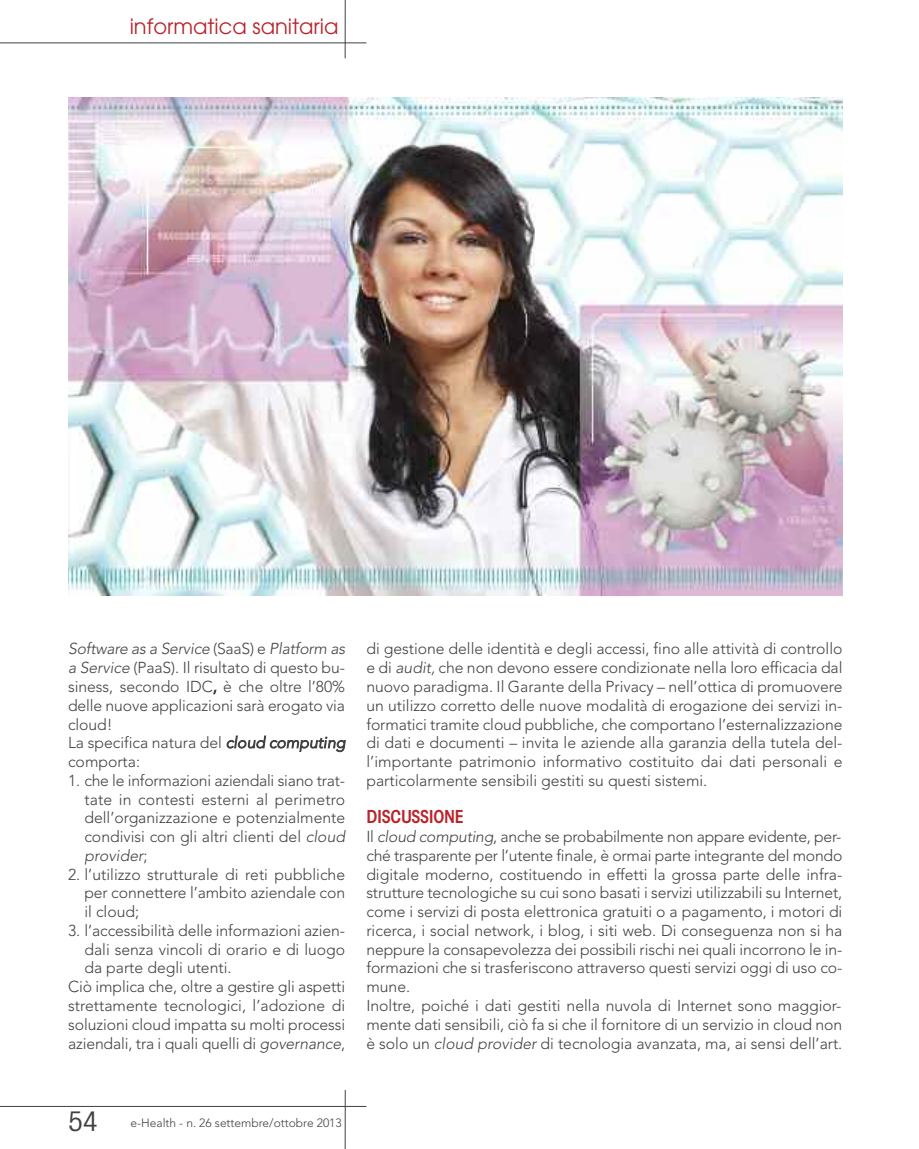
<style>
.page{position:relative;width:919px;height:1149px;background:#fff}
.page>*{position:absolute;margin:0;border:0;box-sizing:border-box;transform-origin:0 0}
.t1{font:condensed 27px "Avant Garde";color:#404143}
.t2{font:21px "Avant Garde";color:#ba2329}
.t3{font:600 condensed 18px "Avant Garde";letter-spacing:-.02em;color:#ba2329}
.t4{font:300 15.75px/18.8px "Avenir";letter-spacing:-.005em;color:#404143;text-align:justify}
.t5{font:300 12px "Avenir";color:#404143}
.s1{font-style:italic}
</style>
<div class="page">
<hr style="left:0;top:42px;width:366px;height:1px;background:#404143">
<hr style="left:0;top:1105px;width:366px;height:1px;background:#404143">
<hr style="left:345px;top:0;width:1px;height:58px;background:#404143">
<hr style="left:345px;top:1089px;width:1px;height:59px;background:#404143">
<img style="left:68px;top:98px;width:774px;height:497px">
<h2 class="t2" style="left:130px;top:18px;width:210px">informatica sanitaria</h2>
<p class="t4" style="left:68px;top:640px;width:279px;text-align:left"><span class="s1">Software as a Service</span> (SaaS) e <span class="s1">Platform as a Service</span> (PaaS). Il risultato di questo bu&shy;siness, secondo IDC, è che oltre l’80% delle nuove applicazioni sarà erogato via cloud!<br>La specifica natura del <span class="s1">cloud computing </span>comporta:</p>
<p class="t4" style="left:84px;top:772px;width:262px;text-indent:-16px">1. che le informazioni aziendali siano trat&shy;tate in contesti esterni al perimetro dell’organizzazione e potenzialmente condivisi con gli altri clienti del <span class="s1">cloud provider</span>;</p>
<p class="t4" style="left:84px;top:865px;width:262px;text-indent:-16px">2. l’utilizzo strutturale di reti pubbliche per connettere l’ambito aziendale con il cloud;</p>
<p class="t4" style="left:68px;top:922px;width:278px">3. l’accessibilità delle informazioni azien-</p>
<p class="t4" style="left:84px;top:940px;width:262px">dali senza vincoli di orario e di luogo</p>
<p class="t4" style="left:84px;top:959px;width:149px">da parte degli utenti.</p>
<p class="t4" style="left:68px;top:978px;width:278px">Ciò implica che, oltre a gestire gli aspetti</p>
<p class="t4" style="left:68px;top:997px;width:278px">strettamente tecnologici, l’adozione di</p>
<p class="t4" style="left:68px;top:1015px;width:278px">soluzioni cloud impatta su molti processi</p>
<p class="t4" style="left:68px;top:1034px;width:278px">aziendali, tra i quali quelli di <span class="s1">governance</span>,</p>
<p class="t4" style="left:366px;top:640px;width:477px">di gestione delle identità e degli accessi, fino alle attività di controllo e di <span class="s1">audit,</span> che non devono essere condizionate nella loro efficacia dal nuovo paradigma. Il Garante della Privacy – nell’ottica di promuovere un utilizzo corretto delle nuove modalità di erogazione dei servizi in&shy;formatici tramite cloud pubbliche, che comportano l’esternalizzazione di dati e documenti – invita le aziende alla garanzia della tutela del&shy;l’importante patrimonio informativo costituito dai dati personali e particolarmente sensibili gestiti su questi sistemi.</p>
<p class="t3" style="left:366px;top:810px;width:99px">DISCUSSIONE</p>
<p class="t4" style="left:366px;top:828px;width:477px;text-align:left">Il <span class="s1">cloud computing</span>, anche se probabilmente non appare evidente, per&shy;ché trasparente per l’utente finale, è ormai parte integrante del mondo digitale moderno, costituendo in effetti la grossa parte delle infra&shy;strutture tecnologiche su cui sono basati i servizi utilizzabili su Internet, come i servizi di posta elettronica gratuiti o a pagamento, i motori di ricerca, i social network, i blog, i siti web. Di conseguenza non si ha neppure la consapevolezza dei possibili rischi nei quali incorrono le in&shy;formazioni che si trasferiscono attraverso questi servizi oggi di uso co&shy;mune.<br>Inoltre, poiché i dati gestiti nella nuvola di Internet sono maggior&shy;mente dati sensibili, ciò fa si che il fornitore di un servizio in cloud non è solo un <span class="s1">cloud provider</span> di tecnologia avanzata, ma, ai sensi dell’art.</p>
<h1 class="t1" style="left:68px;top:1110px;width:32px">54</h1>
<p class="t5" style="left:130px;top:1117px;width:213px">e-Health - n. 26 settembre/ottobre 2013</p>
</div>
